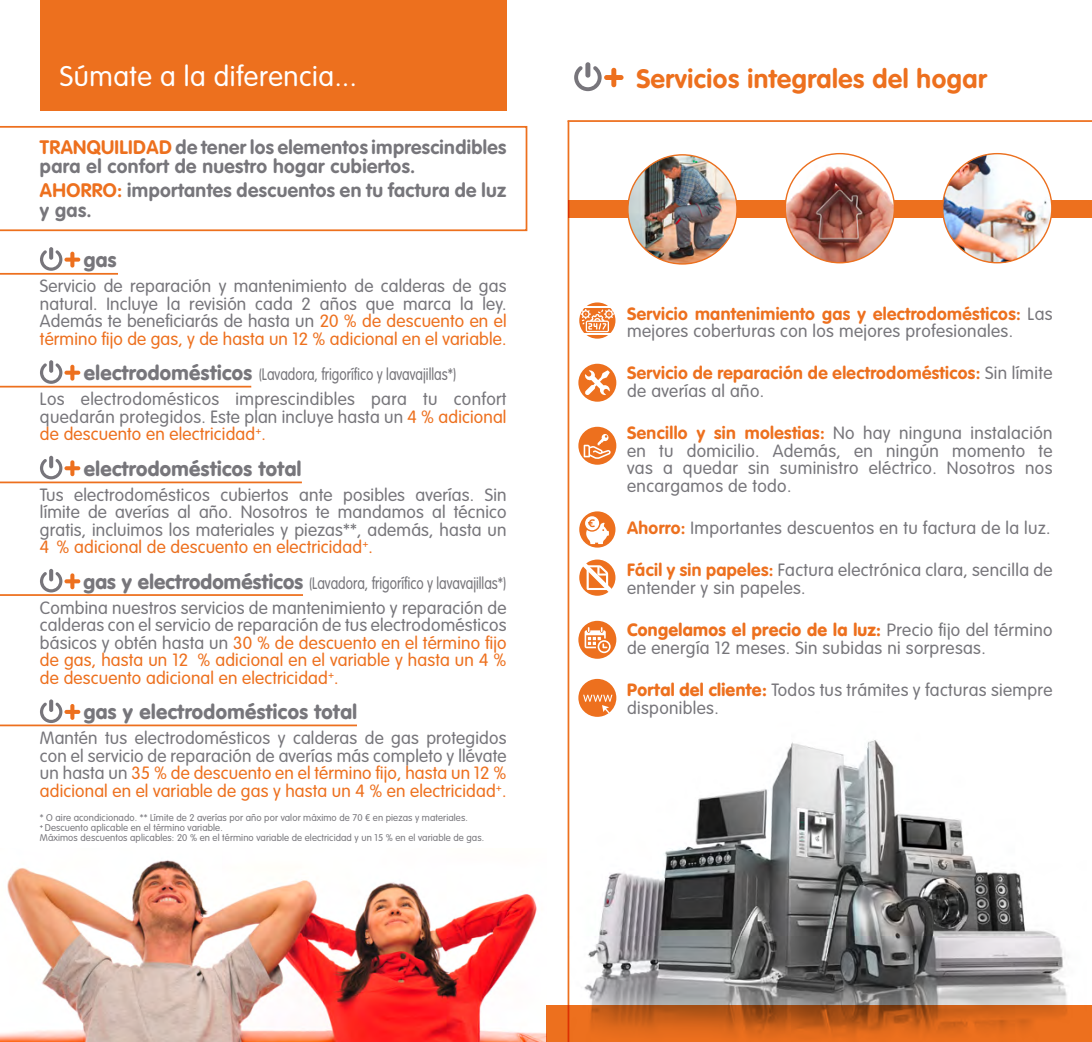
<style>
.page{position:relative;width:1092px;height:1042px;background:#fff}
.page>*{position:absolute;margin:0;border:0;box-sizing:border-box;transform-origin:0 0}
.t1{font:300 28px "VAG Rounded Std";letter-spacing:.02em;color:#fff}
.t2{font:700 26.25px "VAG Rounded Std";letter-spacing:.02em;color:#ed701e}
.t3{font:900 20.3px "VAG Rounded Std";letter-spacing:.02em;color:#77767b}
.t4{font:700 19.25px/19.2px "VAG Rounded Std";letter-spacing:.02em;color:#77767b}
.t5{font:300 17.5px/17.5px "VAG Rounded Std";letter-spacing:.02em;color:#77767b;text-align:justify}
.t6{font:700 17.5px/17.5px "VAG Rounded Std";letter-spacing:.02em;color:#ed701e}
.t7{font:300 16.45px "VAG Rounded Std";color:#77767b;scale:.82 1}
.t8{font:300 9.62px/9.6px "VAG Rounded Std";letter-spacing:.01em;color:#77767b}
.s1{color:#ed701e}
.s2{font-weight:900;font-size:20.3px}
.s3{font-size:15.75px}
.s4{font-weight:700;color:#ed701e}
.s5{font-weight:300;color:#77767b}
.s6{font-weight:900;color:#ed701e}
</style>
<div class="page">
<img style="left:569px;top:711px;width:498px;height:293px">
<img style="left:0;top:860px;width:546px;height:182px">
<div style="left:40px;top:0;width:466px;height:111px;background:#ed701e"></div>
<svg style="left:0;top:126px;width:527px;height:105px"></svg>
<svg style="left:40px;top:250px;width:40px;height:21px"></svg>
<svg style="left:40px;top:363px;width:40px;height:21px"></svg>
<svg style="left:40px;top:459px;width:40px;height:20px"></svg>
<svg style="left:40px;top:572px;width:40px;height:20px"></svg>
<svg style="left:40px;top:702px;width:40px;height:21px"></svg>
<hr style="left:567px;top:120px;width:524px;height:2px;background:#ed701e">
<hr style="left:0;top:273px;width:118px;height:2px;background:#ed701e">
<hr style="left:0;top:386px;width:251px;height:1px;background:#ed701e">
<hr style="left:0;top:481px;width:302px;height:2px;background:#ed701e">
<hr style="left:0;top:724px;width:357px;height:2px;background:#ed701e">
<hr style="left:0;top:594px;width:303px;height:2px;background:#ed701e">
<svg style="left:579px;top:302px;width:36px;height:37px"></svg>
<hr style="left:579px;top:333px;width:36px;height:2px;background:#fff">
<svg style="left:579px;top:302px;width:36px;height:30px"></svg>
<div style="left:578px;top:364px;width:38px;height:38px;background:#ed701e;border-radius:50%"></div>
<svg style="left:585px;top:370px;width:25px;height:25px"></svg>
<div style="left:578px;top:427px;width:38px;height:38px;background:#ed701e;border-radius:50%"></div>
<svg style="left:583px;top:434px;width:28px;height:25px"></svg>
<div style="left:579px;top:511px;width:36px;height:36px;background:#ed701e;border-radius:50%"></div>
<svg style="left:585px;top:516px;width:24px;height:28px"></svg>
<svg style="left:579px;top:559px;width:36px;height:37px"></svg>
<svg style="left:582px;top:563px;width:30px;height:30px"></svg>
<div style="left:578px;top:621px;width:38px;height:38px;background:#ed701e;border-radius:50%"></div>
<svg style="left:584px;top:627px;width:26px;height:26px"></svg>
<svg style="left:578px;top:679px;width:38px;height:38px"></svg>
<hr style="left:567px;top:121px;width:2px;height:921px;background:#ed701e">
<svg style="left:546px;top:1004px;width:545px;height:38px;background:#d1651e"></svg>
<div style="left:567px;top:200px;width:524px;height:18px;background:#ed701e"></div>
<img style="left:943px;top:154px;width:108px;height:109px">
<img style="left:627px;top:155px;width:110px;height:109px">
<img style="left:786px;top:154px;width:108px;height:109px">
<div style="left:585px;top:62px;width:5px;height:16px;background:#77757b;border-radius:2px"></div>
<svg style="left:574px;top:66px;width:49px;height:25px"></svg>
<h1 class="t1" style="left:60px;top:60px;width:298px">Súmate a la diferencia...</h1>
<h2 class="t2" style="left:636px;top:64px;width:352px">Servicios integrales del hogar</h2>
<p class="t4" style="left:40px;top:138px;width:468px"><span class="s1">TRANQUILIDAD</span> de tener los elementos imprescindibles para el confort de nuestro hogar cubiertos.</p>
<p class="t4" style="left:40px;top:182px;width:468px"><span class="s1">AHORRO:</span> importantes descuentos en tu factura de luz y gas.</p>
<p class="t3" style="left:84px;top:248px;width:34px">gas</p>
<p class="t5" style="left:40px;top:278px;width:468px">Servicio de reparación y mantenimiento de calderas de gas natural. Incluye la revisión cada 2 años que marca la ley.<br>Además te beneficiarás de hasta un <span class="s1">20 % de descuento en el término fijo de gas, y de hasta un 12 % adicional en el variable.</span></p>
<p class="t7" style="left:84px;top:365px;width:456px"><span class="s2">electrodomésticos</span> <span class="s3">(</span>Lavadora, frigorífico y lavavajillas*)</p>
<p class="t5" style="left:40px;top:391px;width:468px">Los electrodomésticos imprescindibles para tu confort quedarán protegidos. Este plan incluye hasta un <span class="s1">4 % adicional de descuento en electricidad</span><sup>+</sup><span class="s1">.</span></p>
<p class="t3" style="left:84px;top:456px;width:219px">electrodomésticos total</p>
<p class="t5" style="left:40px;top:486px;width:468px">Tus electrodomésticos cubiertos ante posibles averías. Sin límite de averías al año. Nosotros te mandamos al técnico gratis, incluimos los materiales y piezas**, además, hasta un <span class="s1">4 % adicional de descuento en electricidad</span><sup>+</sup><span class="s1">.</span></p>
<p class="t7" style="left:84px;top:573px;width:517px"><span class="s2">gas y electrodomésticos</span> <span class="s3">(</span>Lavadora, frigorífico y lavavajillas*)</p>
<p class="t5" style="left:40px;top:599px;width:468px">Combina nuestros servicios de mantenimiento y reparación de calderas con el servicio de reparación de tus electrodomésticos básicos y obtén hasta un <span class="s1">30 % de descuento en el término fijo de gas, hasta un 12 % adicional en el variable y hasta un 4 % de descuento adicional en electricidad</span><sup>+</sup><span class="s1">.</span></p>
<p class="t3" style="left:84px;top:700px;width:275px">gas y electrodomésticos total</p>
<p class="t5" style="left:40px;top:730px;width:468px">Mantén tus electrodomésticos y calderas de gas protegidos con el servicio de reparación de averías más completo y llévate un hasta un <span class="s1">35 % de descuento en el término fijo, hasta un 12 % adicional en el variable de gas y hasta un 4 % en electricidad</span><sup>+</sup><span class="s1">.</span></p>
<p class="t8" style="left:40px;top:813px;width:446px">* O aire acondicionado. ** Límite de 2 averías por año por valor máximo de 70 € en piezas y materiales.<br><sup>+</sup> Descuento aplicable en el término variable.<br>Máximos descuentos aplicables: 20 % en el término variable de electricidad y un 15 % en el variable de gas.</p>
<p class="t5" style="left:627px;top:305px;width:427px"><span class="s4">Servicio mantenimiento gas y electrodomésticos:</span> Las mejores coberturas con los mejores profesionales.</p>
<p class="t6" style="left:627px;top:365px;width:427px">Servicio de reparación de electrodomésticos: <span class="s5">Sin límite de averías al año.</span></p>
<p class="t5" style="left:627px;top:425px;width:427px"><span class="s4">Sencillo y sin molestias:</span> No hay ninguna instalación en tu domicilio. Además, en ningún momento te vas a quedar sin suministro eléctrico. Nosotros nos encargamos de todo.</p>
<p class="t5" style="left:627px;top:520px;width:425px"><span class="s4">Ahorro:</span> Importantes descuentos en tu factura de la luz.</p>
<p class="t5" style="left:627px;top:562px;width:427px"><span class="s4">Fácil y sin papeles:</span> Factura electrónica clara, sencilla de entender y sin papeles.</p>
<p class="t5" style="left:627px;top:622px;width:427px"><span class="s6">Congelamos el precio de la luz:</span> Precio fijo del término de energía 12 meses. Sin subidas ni sorpresas.</p>
<p class="t5" style="left:627px;top:682px;width:427px"><span class="s6">Portal del cliente:</span> Todos tus trámites y facturas siempre disponibles.</p>
</div>
